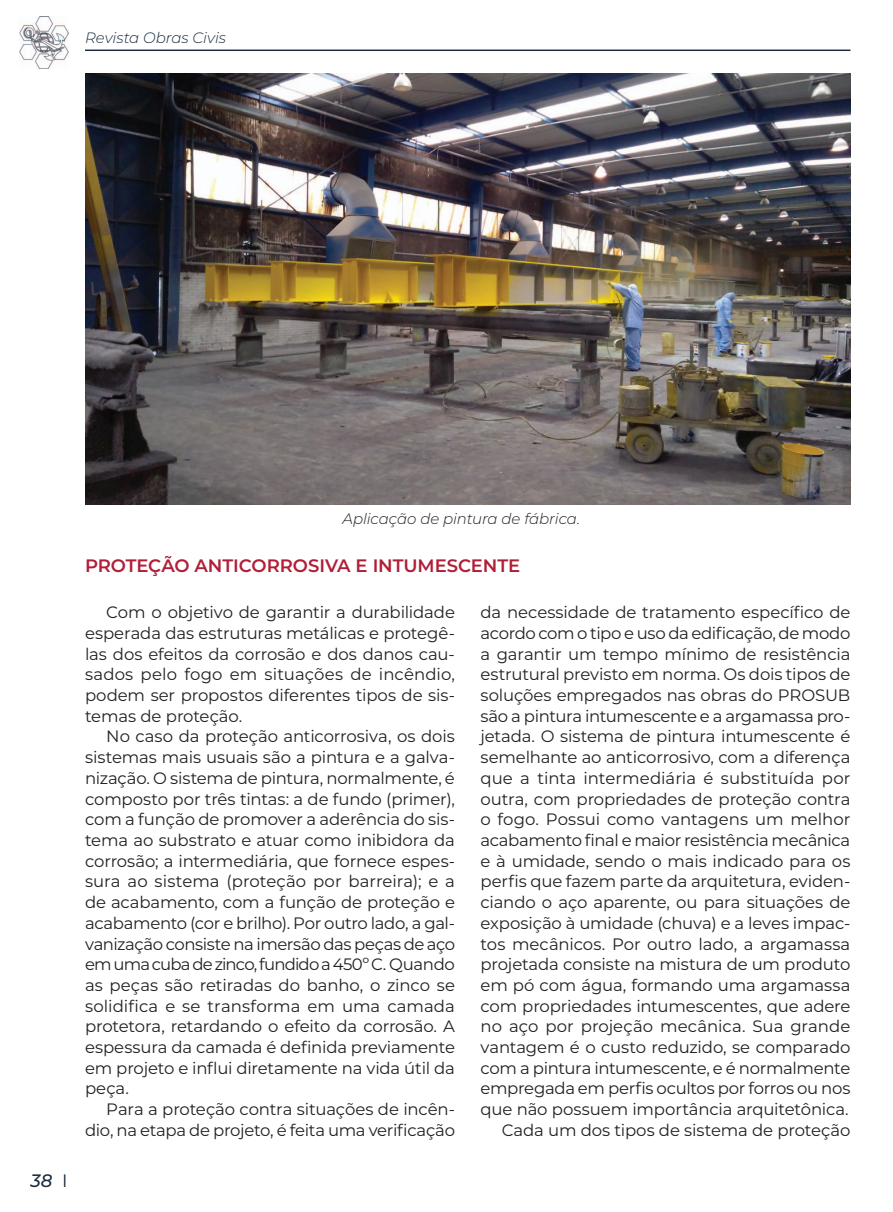
<style>
.page{position:relative;width:893px;height:1212px;background:#fff}
.page>*{position:absolute;margin:0;border:0;box-sizing:border-box;transform-origin:0 0}
.t1{font:600 18px "Montserrat";letter-spacing:-.005em;color:#b01e37}
.t2{font:italic 500 18px "Montserrat";color:#1a2c3e}
.t3{font:16.5px/20.7px "Montserrat";letter-spacing:-.01em;color:#231f20;text-align:justify}
.t4{font:italic 300 15px "Montserrat";letter-spacing:-.005em;color:#231f20}
.t5{font:italic 300 15px "Montserrat";letter-spacing:-.005em;color:#1a2c3e}
.s1{font-weight:400;font-style:normal}
</style>
<div class="page">
<hr style="left:85px;top:50px;width:765px;height:1px;background:#1a2c3e">
<img style="left:19px;top:17px;width:49px;height:51px">
<img style="left:85px;top:74px;width:765px;height:430px">
<p class="t5" style="left:85px;top:27px;width:142px">Revista Obras Civis</p>
<p class="t2" style="left:30px;top:1168px;width:39px">38 <span class="s1">I</span></p>
<p class="t4" style="left:343px;top:508px;width:239px">Aplicação de pintura de fábrica.</p>
<p class="t1" style="left:85px;top:553px;width:437px">PROTEÇÃO ANTICORROSIVA E INTUMESCENTE</p>
<p class="t3" style="left:85px;top:601px;width:371px;text-indent:21px">Com o objetivo de garantir a durabilidade esperada das estruturas metálicas e protegê&shy;las dos efeitos da corrosão e dos danos cau&shy;sados pelo fogo em situações de incêndio, podem ser propostos diferentes tipos de sis&shy;temas de proteção.</p>
<p class="t3" style="left:85px;top:726px;width:371px;text-indent:21px">No caso da proteção anticorrosiva, os dois sistemas mais usuais são a pintura e a galva&shy;nização. O sistema de pintura, normalmente, é composto por três tintas: a de fundo (primer), com a função de promover a aderência do sis&shy;tema ao substrato e atuar como inibidora da corrosão; a intermediária, que fornece espes&shy;sura ao sistema (proteção por barreira); e a de acabamento, com a função de proteção e acabamento (cor e brilho). Por outro lado, a gal&shy;vanização consiste na imersão das peças de aço em uma cuba de zinco, fundido a 450º C. Quando as peças são retiradas do banho, o zinco se solidifica e se transforma em uma camada protetora, retardando o efeito da corrosão. A espessura da camada é definida previamente em projeto e influi diretamente na vida útil da peça.</p>
<p class="t3" style="left:85px;top:1098px;width:371px;text-align:right">Para a proteção contra situações de incên&shy;dio, na etapa de projeto, é feita uma verificação</p>
<p class="t3" style="left:480px;top:601px;width:371px;text-align:right">da necessidade de tratamento específico de acordo com o tipo e uso da edificação, de modo a garantir um tempo mínimo de resistência estrutural previsto em norma. Os dois tipos de soluções empregados nas obras do PROSUB são a pintura intumescente e a argamassa pro&shy;jetada. O sistema de pintura intumescente é semelhante ao anticorrosivo, com a diferença que a tinta intermediária é substituída por outra, com propriedades de proteção contra o fogo. Possui como vantagens um melhor acabamento final e maior resistência mecânica e à umidade, sendo o mais indicado para os perfis que fazem parte da arquitetura, eviden&shy;ciando o aço aparente, ou para situações de exposição à umidade (chuva) e a leves impac&shy;tos mecânicos. Por outro lado, a argamassa projetada consiste na mistura de um produto em pó com água, formando uma argamassa com propriedades intumescentes, que adere no aço por projeção mecânica. Sua grande vantagem é o custo reduzido, se comparado com a pintura intumescente, e é normalmente empregada em perfis ocultos por forros ou nos que não possuem importância arquitetônica.<br>Cada um dos tipos de sistema de proteção</p>
</div>
